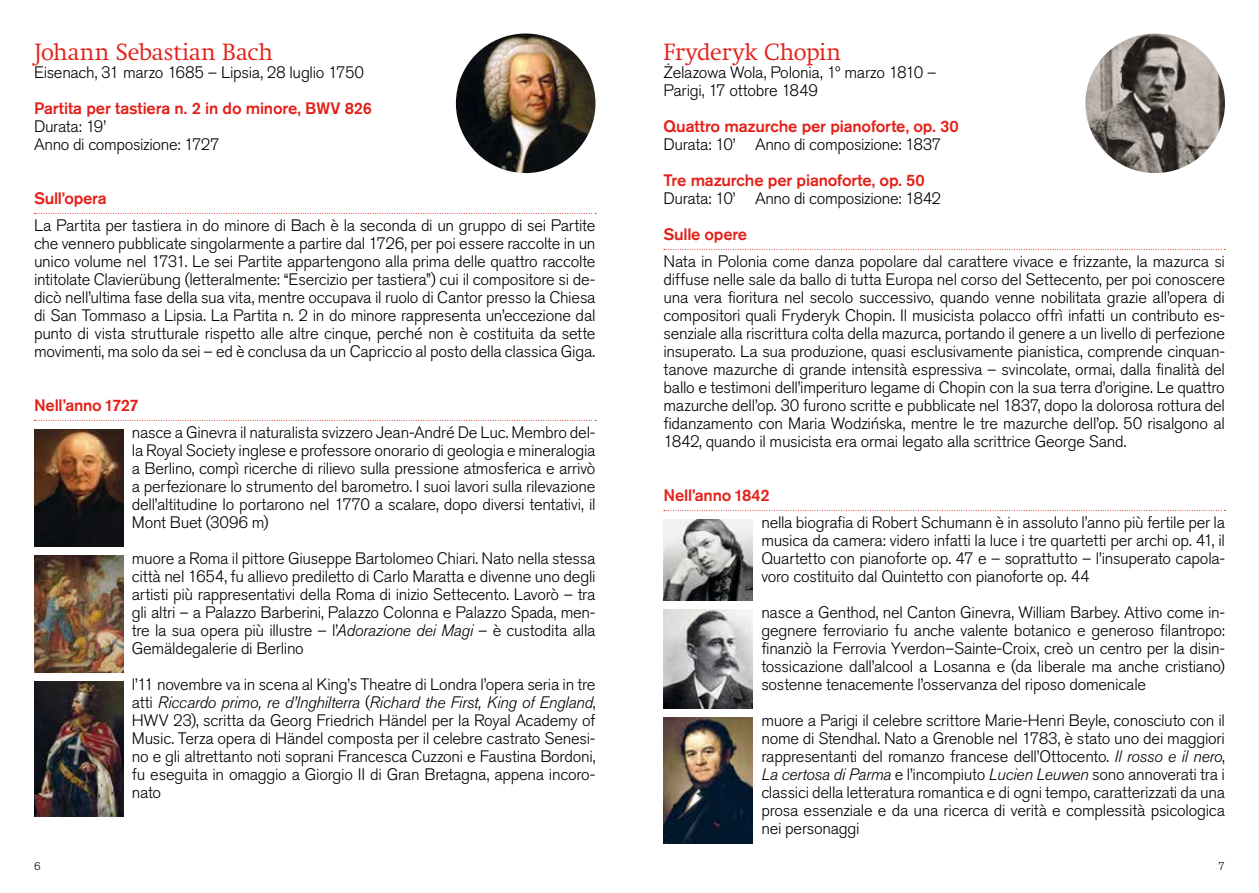
<style>
.page{position:relative;width:1259px;height:893px;background:#fff}
.page>*{position:absolute;margin:0;border:0;box-sizing:border-box;transform-origin:0 0}
.t1{font:300 24px "Swift Neue LT Pro";letter-spacing:-.005em;color:#e32119}
.t2{font:300 16.5px/18px "Akzidenz Grotesk Pro";letter-spacing:-.015em;color:#000;text-align:justify}
.t3{font:500 16.5px "Akzidenz Grotesk Pro";letter-spacing:-.015em;color:#e32119}
.t4{font:300 11.25px "Akzidenz Grotesk Pro";color:#000}
.s1{font-style:italic}
</style>
<div class="page">
<svg style="left:664px;top:249px;width:561px;height:1px"></svg>
<svg style="left:664px;top:510px;width:561px;height:1px"></svg>
<img style="left:663px;top:519px;width:90px;height:81px">
<img style="left:663px;top:609px;width:90px;height:99px">
<img style="left:663px;top:717px;width:90px;height:126px">
<img style="left:1085px;top:34px;width:140px;height:139px;border-radius:70px">
<svg style="left:34px;top:213px;width:562px;height:1px"></svg>
<svg style="left:34px;top:420px;width:562px;height:1px"></svg>
<img style="left:34px;top:429px;width:89px;height:117px">
<img style="left:34px;top:555px;width:89px;height:117px">
<img style="left:34px;top:681px;width:89px;height:135px">
<img style="left:456px;top:34px;width:139px;height:139px;border-radius:70px">
<h1 class="t1" style="left:34px;top:38px;width:241px">Johann Sebastian Bach</h1>
<p class="t2" style="left:34px;top:63px;width:331px">Eisenach, 31 marzo 1685 – Lipsia, 28 luglio 1750</p>
<p class="t3" style="left:34px;top:98px;width:340px">Partita per tastiera n. 2 in do minore, BWV 826</p>
<p class="t2" style="left:34px;top:117px;width:187px">Durata: 19’<br>Anno di composizione: 1727</p>
<p class="t3" style="left:34px;top:188px;width:74px">Sull’opera</p>
<p class="t2" style="left:34px;top:216px;width:563px">La Partita per tastiera in do minore di Bach è la seconda di un gruppo di sei Partite che vennero pubblicate singolarmente a partire dal 1726, per poi essere raccolte in un unico volume nel 1731. Le sei Partite appartengono alla prima delle quattro raccolte intitolate Clavierübung (letteralmente: “Esercizio per tastiera”) cui il compositore si de&shy;dicò nell’ultima fase della sua vita, mentre occupava il ruolo di Cantor presso la Chiesa di San Tommaso a Lipsia. La Partita n. 2 in do minore rappresenta un’eccezione dal punto di vista strutturale rispetto alle altre cinque, perché non è costituita da sette movimenti, ma solo da sei – ed è conclusa da un Capriccio al posto della classica Giga.</p>
<p class="t3" style="left:34px;top:395px;width:106px">Nell’anno 1727</p>
<p class="t2" style="left:132px;top:423px;width:465px">nasce a Ginevra il naturalista svizzero Jean-André De Luc. Membro del&shy;la Royal Society inglese e professore onorario di geologia e mineralogia a Berlino, compì ricerche di rilievo sulla pressione atmosferica e arrivò a perfezionare lo strumento del barometro. I suoi lavori sulla rilevazione dell’altitudine lo portarono nel 1770 a scalare, dopo diversi tentativi, il Mont Buet (3096 m)</p>
<p class="t2" style="left:132px;top:549px;width:465px">muore a Roma il pittore Giuseppe Bartolomeo Chiari. Nato nella stessa città nel 1654, fu allievo prediletto di Carlo Maratta e divenne uno degli artisti più rappresentativi della Roma di inizio Settecento. Lavorò – tra gli altri – a Palazzo Barberini, Palazzo Colonna e Palazzo Spada, men&shy;tre la sua opera più illustre – l’<span class="s1">Adorazione dei Magi</span> – è custodita alla Gemäldegalerie di Berlino</p>
<p class="t2" style="left:132px;top:675px;width:465px">l’11 novembre va in scena al King’s Theatre di Londra l’opera seria in tre atti <span class="s1">Riccardo primo, re d’Inghilterra</span> (<span class="s1">Richard the First, King of England</span>, HWV 23), scritta da Georg Friedrich Händel per la Royal Academy of Music. Terza opera di Händel composta per il celebre castrato Senesi&shy;no e gli altrettanto noti soprani Francesca Cuzzoni e Faustina Bordoni, fu eseguita in omaggio a Giorgio II di Gran Bretagna, appena incoro&shy;nato</p>
<h1 class="t1" style="left:663px;top:38px;width:179px">Fryderyk Chopin</h1>
<p class="t2" style="left:663px;top:63px;width:274px">Żelazowa Wola, Polonia, 1º marzo 1810 –<br>Parigi, 17 ottobre 1849</p>
<p class="t3" style="left:663px;top:116px;width:297px">Quattro mazurche per pianoforte, op. 30</p>
<p class="t2" style="left:663px;top:135px;width:279px">Durata: 10’ Anno di composizione: 1837</p>
<p class="t3" style="left:663px;top:170px;width:263px">Tre mazurche per pianoforte, op. 50</p>
<p class="t2" style="left:663px;top:189px;width:279px">Durata: 10’ Anno di composizione: 1842</p>
<p class="t3" style="left:663px;top:224px;width:85px">Sulle opere</p>
<p class="t2" style="left:663px;top:252px;width:563px">Nata in Polonia come danza popolare dal carattere vivace e frizzante, la mazurca si diffuse nelle sale da ballo di tutta Europa nel corso del Settecento, per poi conoscere una vera fioritura nel secolo successivo, quando venne nobilitata grazie all’opera di compositori quali Fryderyk Chopin. Il musicista polacco offrì infatti un contributo es&shy;senziale alla riscrittura colta della mazurca, portando il genere a un livello di perfezione insuperato. La sua produzione, quasi esclusivamente pianistica, comprende cinquan&shy;tanove mazurche di grande intensità espressiva – svincolate, ormai, dalla finalità del ballo e testimoni dell’imperituro legame di Chopin con la sua terra d’origine. Le quattro mazurche dell’op. 30 furono scritte e pubblicate nel 1837, dopo la dolorosa rottura del fidanzamento con Maria Wodzińska, mentre le tre mazurche dell’op. 50 risalgono al 1842, quando il musicista era ormai legato alla scrittrice George Sand.</p>
<p class="t3" style="left:663px;top:485px;width:108px">Nell’anno 1842</p>
<p class="t2" style="left:761px;top:513px;width:465px">nella biografia di Robert Schumann è in assoluto l’anno più fertile per la musica da camera: videro infatti la luce i tre quartetti per archi op. 41, il Quartetto con pianoforte op. 47 e – soprattutto – l’insuperato capola&shy;voro costituito dal Quintetto con pianoforte op. 44</p>
<p class="t2" style="left:761px;top:603px;width:465px">nasce a Genthod, nel Canton Ginevra, William Barbey. Attivo come in&shy;gegnere ferroviario fu anche valente botanico e generoso filantropo: finanziò la Ferrovia Yverdon–Sainte-Croix, creò un centro per la disin&shy;tossicazione dall’alcool a Losanna e (da liberale ma anche cristiano) sostenne tenacemente l’osservanza del riposo domenicale</p>
<p class="t2" style="left:761px;top:711px;width:465px">muore a Parigi il celebre scrittore Marie-Henri Beyle, conosciuto con il nome di Stendhal. Nato a Grenoble nel 1783, è stato uno dei maggiori rappresentanti del romanzo francese dell’Ottocento. <span class="s1">Il rosso e il nero</span>, <span class="s1">La certosa di Parma</span> e l’incompiuto <span class="s1">Lucien Leuwen</span> sono annoverati tra i classici della letteratura romantica e di ogni tempo, caratterizzati da una prosa essenziale e da una ricerca di verità e complessità psicologica nei personaggi</p>
<p class="t4" style="left:34px;top:859px;width:8px">6</p>
<p class="t4" style="left:1218px;top:859px;width:8px">7</p>
</div>
